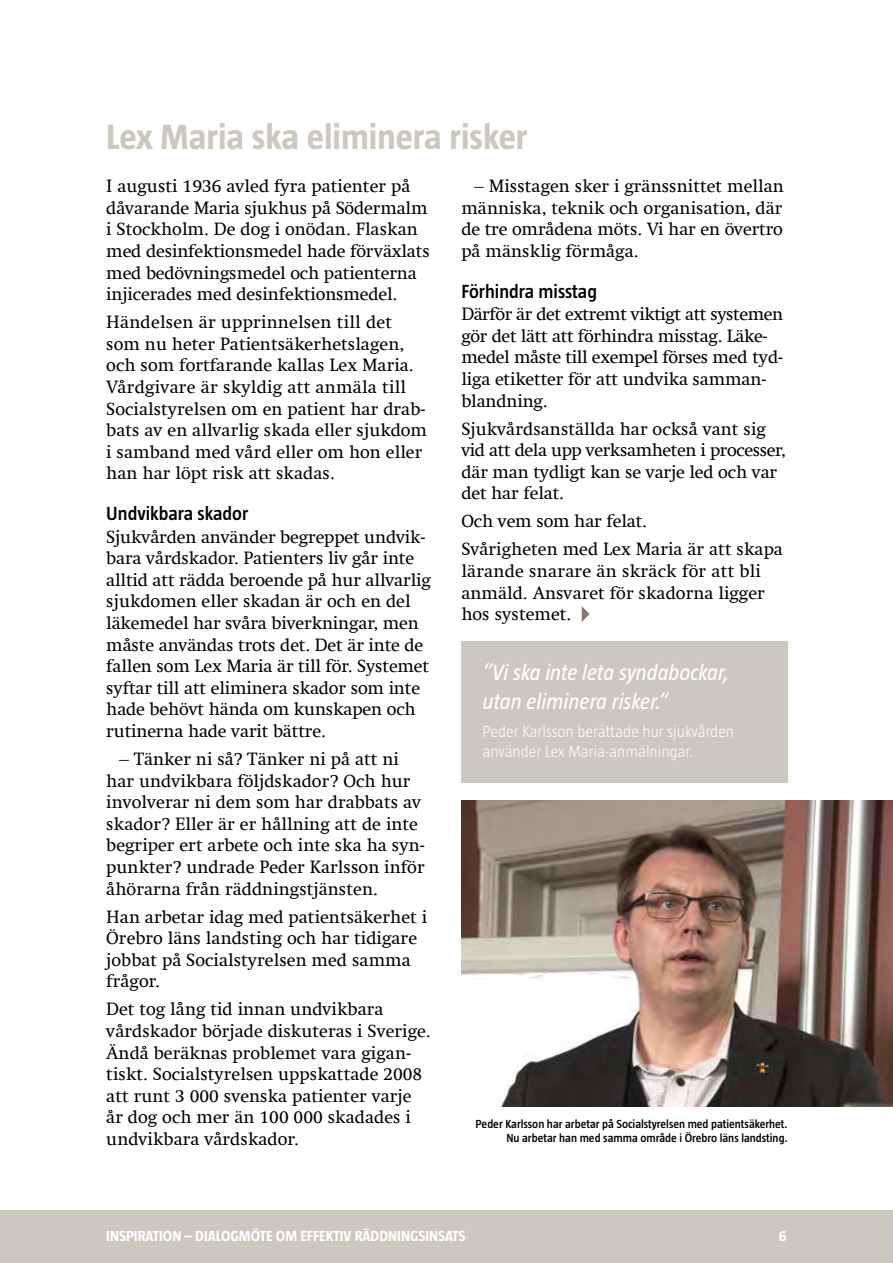
<style>
.page{position:relative;width:893px;height:1263px;background:#fff}
.page>*{position:absolute;margin:0;border:0;box-sizing:border-box;transform-origin:0 0}
.t1{font:700 36px "Taz";color:#cdc8bd}
.t2{font:italic 22.5px/28.8px "Taz";color:#fff}
.t3{font:600 19.5px "Taz";color:#000}
.t4{font:18px/21.6px "Swift Com";color:#000}
.t5{font:18px/21.6px "Swift Com";letter-spacing:-.02em;color:#000}
.t6{font:300 16.5px/19.8px "Taz";color:#fff}
.t7{font:700 15px "Taz";color:#fff}
.t8{font:600 12px/14.4px "Taz";color:#000;text-align:right}
</style>
<div class="page">
<div style="left:0;top:1210px;width:893px;height:53px;background:#cdc8bd"></div>
<div style="left:461px;top:641px;width:327px;height:141px;background:#cdc8bd"></div>
<img style="left:461px;top:801px;width:432px;height:305px">
<svg style="left:582px;top:606px;width:7px;height:16px"></svg>
<h1 class="t1" style="left:106px;top:117px;width:423px">Lex Maria ska eliminera risker</h1>
<p class="t4" style="left:106px;top:175px;width:325px">I augusti 1936 avled fyra patienter på dåvarande Maria sjukhus på Södermalm i Stockholm. De dog i onödan. Flaskan med desinfektionsmedel hade förväxlats med bedövningsmedel och patienterna injicerades med desinfektionsmedel.</p>
<p class="t4" style="left:106px;top:311px;width:322px">Händelsen är upprinnelsen till det som nu heter Patientsäkerhetslagen, och som fortfarande kallas Lex Maria.<br>Vårdgivare är skyldig att anmäla till Socialstyrelsen om en patient har drab&shy;bats av en allvarlig skada eller sjukdom i samband med vård eller om hon eller han har löpt risk att skadas.</p>
<p class="t3" style="left:106px;top:502px;width:143px">Undvikbara skador</p>
<p class="t4" style="left:106px;top:526px;width:326px">Sjukvården använder begreppet undvik&shy;bara vårdskador. Patienters liv går inte alltid att rädda beroende på hur allvarlig sjukdomen eller skadan är och en del läkemedel har svåra biverkningar, men måste användas trots det. Det är inte de fallen som Lex Maria är till för. Systemet syftar till att eliminera skador som inte hade behövt hända om kunskapen och rutinerna hade varit bättre.</p>
<p class="t4" style="left:106px;top:748px;width:320px;text-indent:13px">– Tänker ni så? Tänker ni på att ni har undvikbara följdskador? Och hur involverar ni dem som har drabbats av skador? Eller är er hållning att de inte begriper ert arbete och inte ska ha syn&shy;punkter? undrade Peder Karlsson inför åhörarna från räddningstjänsten.</p>
<p class="t4" style="left:106px;top:906px;width:322px">Han arbetar idag med patientsäkerhet i<br>Örebro läns landsting och har tidigare jobbat på Socialstyrelsen med samma frågor.</p>
<p class="t4" style="left:106px;top:998px;width:326px">Det tog lång tid innan undvikbara vårdskador började diskuteras i Sverige.<br>Ändå beräknas problemet vara gigan&shy;tiskt. Socialstyrelsen uppskattade 2008 att runt 3 000 svenska patienter varje år dog och mer än 100 000 skadades i undvikbara vårdskador.</p>
<p class="t4" style="left:461px;top:175px;width:324px;text-align:justify;text-indent:13px">– Misstagen sker i gränssnittet mellan människa, teknik och organisation, där de tre områdena möts. Vi har en övertro på mänsklig förmåga.</p>
<p class="t3" style="left:461px;top:280px;width:137px">Förhindra misstag</p>
<p class="t5" style="left:461px;top:303px;width:323px">Därför är det extremt viktigt att systemen gör det lätt att förhindra misstag. Läke&shy;medel måste till exempel förses med tyd&shy;liga etiketter för att undvika samman&shy;blandning.</p>
<p class="t4" style="left:461px;top:418px;width:326px">Sjukvårdsanställda har också vant sig vid att dela upp verksamheten i processer, där man tydligt kan se varje led och var det har felat.</p>
<p class="t4" style="left:461px;top:507px;width:323px;line-height:27.9px">Och vem som har felat.<br>Svårigheten med Lex Maria är att skapa</p>
<p class="t4" style="left:461px;top:560px;width:305px">lärande snarare än skräck för att bli anmäld. Ansvaret för skadorna ligger hos systemet.</p>
<p class="t2" style="left:483px;top:658px;width:248px">“Vi ska inte leta syndabockar, utan eliminera risker.”</p>
<p class="t6" style="left:483px;top:721px;width:253px">Peder Karlsson berättade hur sjukvården använder Lex Maria-anmälningar.</p>
<p class="t8" style="left:476px;top:1116px;width:314px">Peder Karlsson har arbetar på Socialstyrelsen med patientsäkerhet.<br>Nu arbetar han med samma område i Örebro läns landsting.</p>
<p class="t7" style="left:106px;top:1227px;width:361px">INSPIRATION – DIALOGMÖTE OM EFFEKTIV RÄDDNINGSINSATS</p>
<p class="t7" style="left:779px;top:1227px;width:9px">6</p>
</div>
